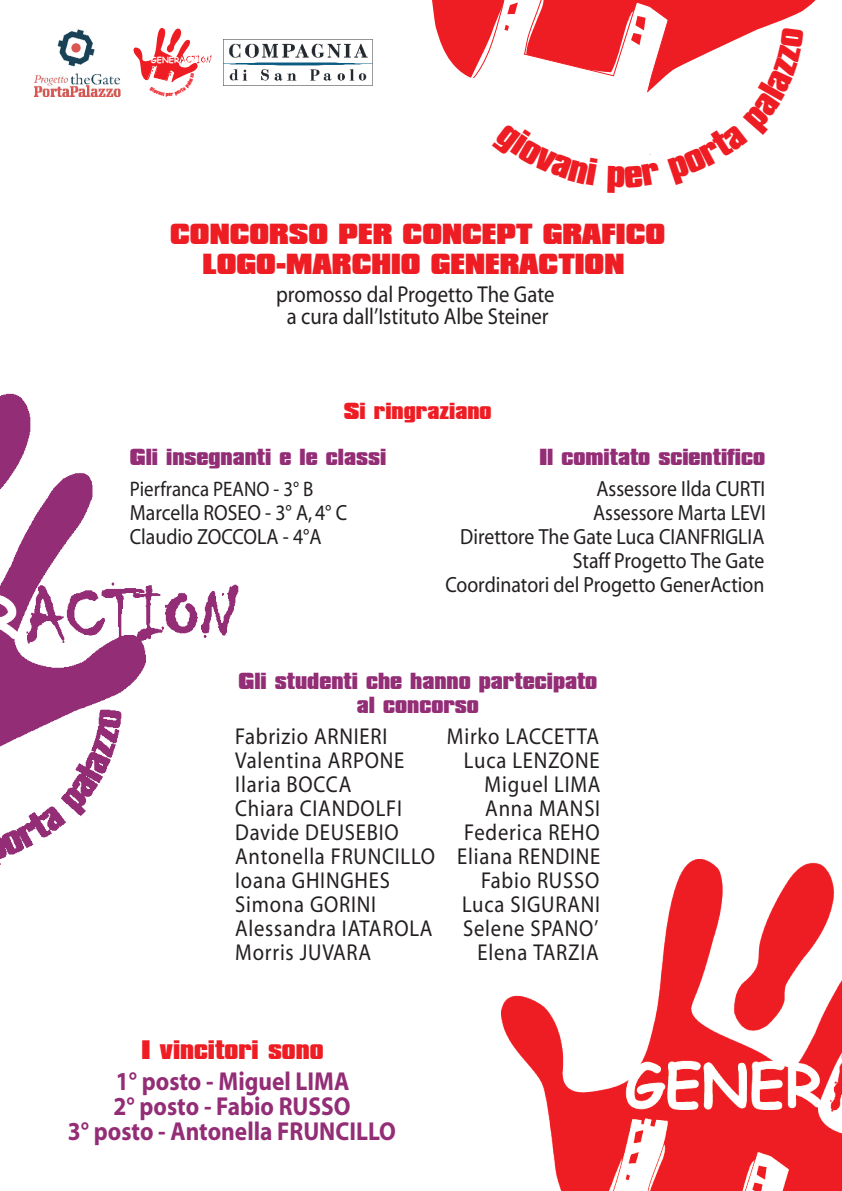
<style>
.page{position:relative;width:842px;height:1191px;background:#fff}
.page>*{position:absolute;margin:0;border:0;box-sizing:border-box;transform-origin:0 0}
.t1{font:700 26px/25px "Myriad";color:#932d76;text-align:center;scale:.9 1}
.t2{font:900 25px/30px "Compacta BT";color:#ee1d23;text-align:center}
.t3{font:23px/24px "Myriad";letter-spacing:.035em;color:#231f20;scale:.9 1}
.t4{font:23px/22px "Myriad";color:#231f20;text-align:center;scale:.9 1}
.t5{font:900 23px "Compacta BT";color:#ee1d23}
.t6{font:22px/24px "Myriad";color:#231f20;scale:.9 1}
.t7{font:21px "Myriad";color:#231f20;scale:.9 1}
.t8{font:900 20px/24px "Compacta BT";color:#932d76;text-align:center}
.t9{font:900 20px "Compacta BT";color:#ee1d23}
.t10{font:700 8.4px "Comic Sans MS";color:#fff}
</style>
<div class="page">
<svg style="left:432px;top:0;width:384px;height:68px"></svg>
<img style="left:198px;top:55px;width:13px;height:9px">
<img style="left:223px;top:39px;width:150px;height:47px">
<img style="left:34px;top:29px;width:86px;height:68px">
<img style="left:0;top:393px;width:239px;height:472px">
<img style="left:501px;top:859px;width:341px;height:332px">
<svg style="left:456px;top:0;width:348px;height:155px"></svg>
<svg style="left:134px;top:28px;width:64px;height:55px"></svg>
<p class="t10" style="left:151px;top:54px;width:30px">GENER</p>
<p class="t2" style="left:170px;top:219px;width:496px">CONCORSO PER CONCEPT GRAFICO<br>LOGO-MARCHIO GENERACTION</p>
<p class="t4" style="left:276px;top:284px;width:311px">promosso dal Progetto The Gate a cura dall’Istituto Albe Steiner</p>
<p class="t9" style="left:344px;top:399px;width:149px">Si ringraziano</p>
<p class="t8" style="left:130px;top:445px;width:258px">Gli insegnanti e le classi</p>
<p class="t7" style="left:130px;top:479px;width:205px">Pierfranca PEANO - 3° B</p>
<p class="t6" style="left:130px;top:502px;width:243px">Marcella ROSEO - 3° A, 4° C<br>Claudio ZOCCOLA - 4°A</p>
<p class="t8" style="left:539px;top:445px;width:227px">Il comitato scientifico</p>
<p class="t6" style="left:445px;top:478px;width:357px;text-align:right">Assessore Ilda CURTI<br>Assessore Marta LEVI<br>Direttore The Gate Luca CIANFRIGLIA<br>Staff Progetto The Gate<br>Coordinatori del Progetto GenerAction</p>
<p class="t8" style="left:238px;top:669px;width:360px">Gli studenti che hanno partecipato al concorso</p>
<p class="t3" style="left:235px;top:725px;width:224px">Fabrizio ARNIERI<br>Valentina ARPONE<br>Ilaria BOCCA<br>Chiara CIANDOLFI<br>Davide DEUSEBIO<br>Antonella FRUNCILLO<br>Ioana GHINGHES<br>Simona GORINI<br>Alessandra IATAROLA<br>Morris JUVARA</p>
<p class="t3" style="left:447px;top:725px;width:172px;text-align:right">Mirko LACCETTA<br>Luca LENZONE<br>Miguel LIMA<br>Anna MANSI<br>Federica REHO<br>Eliana RENDINE<br>Fabio RUSSO<br>Luca SIGURANI<br>Selene SPANO’<br>Elena TARZIA</p>
<p class="t5" style="left:142px;top:1035px;width:183px">I vincitori sono</p>
<p class="t1" style="left:68px;top:1069px;width:366px">1° posto - Miguel LIMA<br>2° posto - Fabio RUSSO<br>3° posto - Antonella FRUNCILLO</p>
</div>
